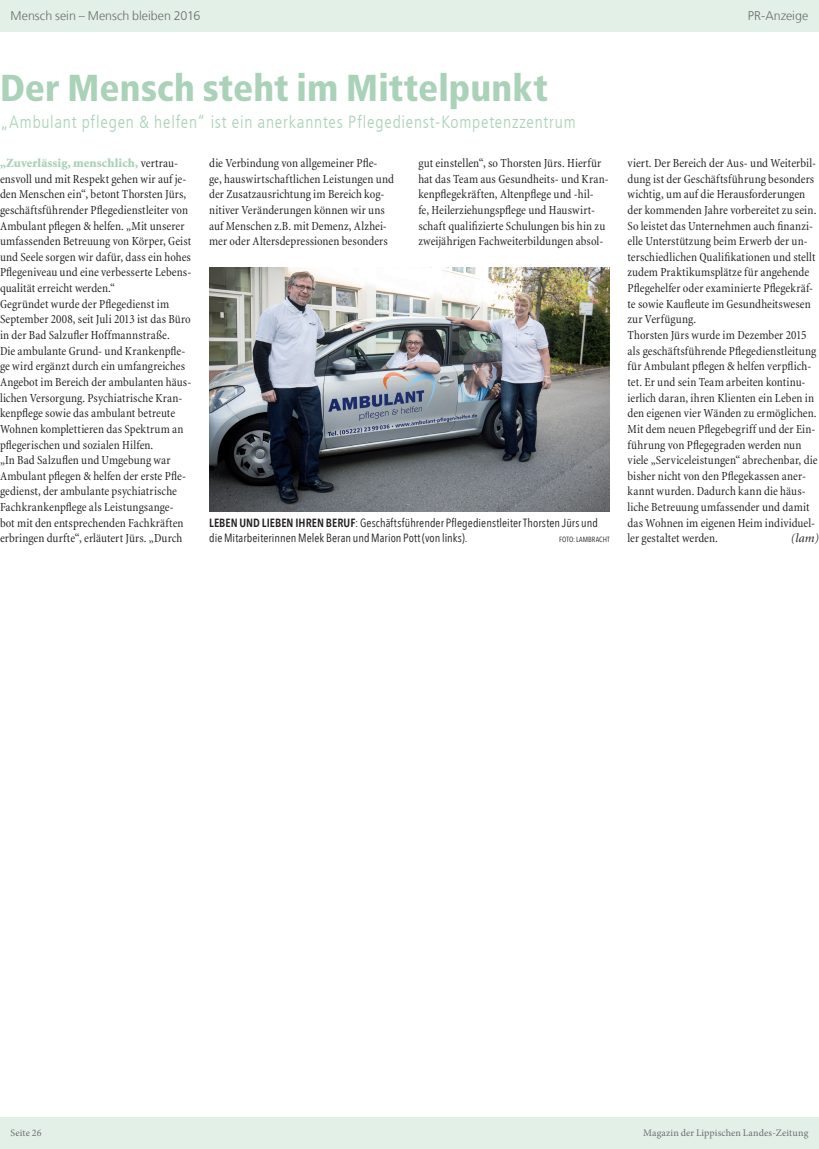
<style>
.page{position:relative;width:819px;height:1149px;background:#fff}
.page>*{position:absolute;margin:0;border:0;box-sizing:border-box;transform-origin:0 0}
.t1{font:900 condensed 37.5px "Frutiger LT Com";color:#aad2b8}
.t2{font:300 condensed 17.5px "Frutiger LT Com";letter-spacing:.04em;color:#aad2b8}
.t3{font:condensed 12.5px/15.6px "Minion";letter-spacing:.005em;color:#231f20}
.t4{font:300 12.5px "Frutiger LT Com";color:#6c6d70}
.t5{font:italic 12.5px "Minion";color:#231f20}
.t6{font:11.88px/15.6px "Avenir Next Condensed";letter-spacing:.005em;color:#231f20}
.Ausgabe{font:10px "Minion Pro";letter-spacing:.015em;color:#6c6d70}
.t7{font:7.5px "Avenir Next Condensed";letter-spacing:.01em;color:#231f20}
.s1{font-weight:900;font-stretch:normal;color:#aad2b8}
.s2{font-weight:600}
</style>
<div class="page">
<div style="left:0;top:0;width:819px;height:32px;background:#e3f0e7"></div>
<div style="left:0;top:1116px;width:819px;height:32px;background:#e3f0e7"></div>
<img style="left:209px;top:267px;width:400px;height:244px">
<p class="t4" style="left:11px;top:8px;width:191px">Mensch sein – Mensch bleiben 2016</p>
<p class="t1" style="left:0;top:66px;width:549px">Der Mensch steht im Mittelpunkt</p>
<p class="t2" style="left:0;top:112px;width:577px">„Ambulant pflegen &amp; helfen“ ist ein anerkanntes Pflegedienst-Kompetenzzentrum</p>
<p class="t4" style="left:747px;top:8px;width:62px">PR-Anzeige</p>
<p class="t3" style="left:0;top:155px;width:193px"><span class="s1">„Zuverlässig, menschlich,</span> vertrau&shy;ensvoll und mit Respekt gehen wir auf je&shy;den Menschen ein“, betont Thorsten Jürs, geschäftsführender Pflegedienstleiter von Ambulant pflegen &amp; helfen. „Mit unserer umfassenden Betreuung von Körper, Geist und Seele sorgen wir dafür, dass ein hohes Pflegeniveau und eine verbesserte Lebens&shy;qualität erreicht werden.“</p>
<p class="t3" style="left:0;top:296px;width:193px">Gegründet wurde der Pflegedienst im September 2008, seit Juli 2013 ist das Büro in der Bad Salzufler Hoffmannstraße.<br>Die ambulante Grund- und Krankenpfle&shy;ge wird ergänzt durch ein umfangreiches Angebot im Bereich der ambulanten häus&shy;lichen Versorgung. Psychiatrische Kran&shy;kenpflege sowie das ambulant betreute Wohnen komplettieren das Spektrum an pflegerischen und sozialen Hilfen.</p>
<p class="t3" style="left:0;top:452px;width:187px">„In Bad Salzuflen und Umgebung war Ambulant pflegen &amp; helfen der erste Pfle&shy;gedienst, der ambulante psychiatrische Fachkrankenpflege als Leistungsange&shy;bot mit den entsprechenden Fachkräften erbringen durfte“, erläutert Jürs. „Durch</p>
<p class="t3" style="left:418px;top:155px;width:192px">gut einstellen“, so Thorsten Jürs. Hierfür hat das Team aus Gesundheits- und Kran&shy;kenpflegekräften, Altenpflege und -hil-<br>fe, Heilerziehungspflege und Hauswirt&shy;schaft qualifizierte Schulungen bis hin zu zweijährigen Fachweiterbildungen absol-</p>
<p class="t3" style="left:627px;top:155px;width:190px">viert. Der Bereich der Aus- und Weiterbil&shy;dung ist der Geschäftsführung besonders wichtig, um auf die Herausforderungen der kommenden Jahre vorbereitet zu sein.<br>So leistet das Unternehmen auch finanzi&shy;elle Unterstützung beim Erwerb der un&shy;terschiedlichen Qualifikationen und stellt zudem Praktikumsplätze für angehende Pflegehelfer oder examinierte Pflegekräf&shy;te sowie Kaufleute im Gesundheitswesen zur Verfügung.</p>
<p class="t3" style="left:627px;top:327px;width:190px">Thorsten Jürs wurde im Dezember 2015 als geschäftsführende Pflegedienstleitung für Ambulant pflegen &amp; helfen verpflich&shy;tet. Er und sein Team arbeiten kontinu&shy;ierlich daran, ihren Klienten ein Leben in den eigenen vier Wänden zu ermöglichen.</p>
<p class="t3" style="left:627px;top:421px;width:191px">Mit dem neuen Pflegebegriff und der Ein&shy;führung von Pflegegraden werden nun viele „Serviceleistungen“ abrechenbar, die bisher nicht von den Pflegekassen aner&shy;kannt wurden. Dadurch kann die häus&shy;liche Betreuung umfassender und damit das Wohnen im eigenen Heim individuel&shy;ler gestaltet werden.</p>
<p class="t3" style="left:209px;top:155px;width:186px">die Verbindung von allgemeiner Pfle-<br>ge, hauswirtschaftlichen Leistungen und der Zusatzausrichtung im Bereich kog&shy;nitiver Veränderungen können wir uns auf Menschen z.B. mit Demenz, Alzhei&shy;mer oder Altersdepressionen besonders</p>
<p class="t6" style="left:209px;top:514px;width:390px"><span class="s2">LEBEN UND LIEBEN IHREN BERUF</span>: Geschäftsführender Pflegedienstleiter Thorsten Jürs und die Mitarbeiterinnen Melek Beran und Marion Pott (von links).</p>
<p class="t5" style="left:790px;top:532px;width:30px">(lam)</p>
<p class="t7" style="left:559px;top:533px;width:52px">FOTO: LAMBRACHT</p>
<p class="Ausgabe" style="left:11px;top:1125px;width:32px">Seite 26</p>
<p class="Ausgabe" style="left:643px;top:1125px;width:167px">Magazin der Lippischen Landes-Zeitung</p>
</div>
